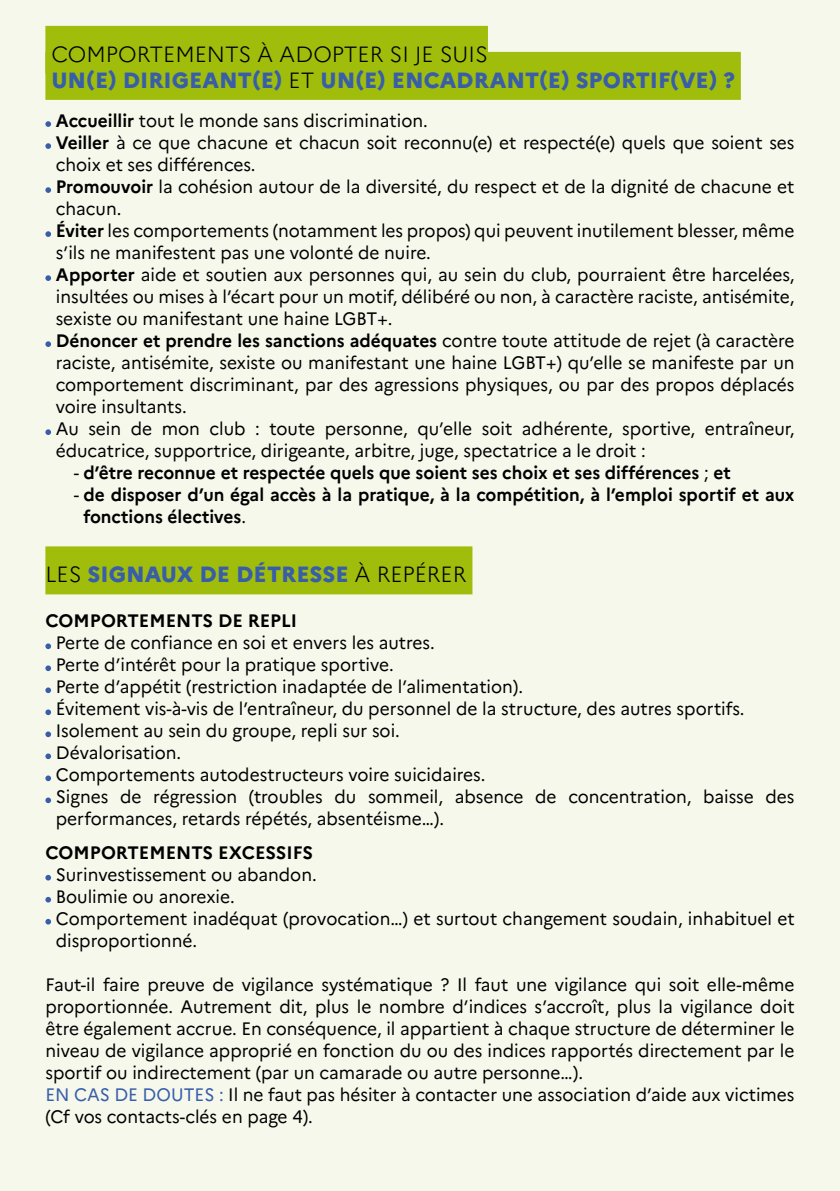
<style>
.page{position:relative;width:840px;height:1191px;background:#fff}
.page>*{position:absolute;margin:0;border:0;box-sizing:border-box;transform-origin:0 0}
.t1{font:800 22px/26px "Marianne";color:#385ea9}
.t2{font:18px/22px "Marianne";color:#000;scale:.96 1}
.t3{font:700 18px/22px "Marianne";color:#000;scale:.96 1}
.t4{font:700 18px "Marianne";color:#000}
.s1{font-weight:300;color:#000}
.s2{font-weight:700}
.s3{font-weight:400}
.s4{color:#385ea9}
</style>
<div class="page">
<div style="left:0;top:0;width:839px;height:1191px;background:#f6f8ec"></div>
<div style="left:45px;top:26px;width:442px;height:48px;background:#a1bd0b"></div>
<div style="left:45px;top:52px;width:695px;height:48px;background:#a1bd0b"></div>
<div style="left:45px;top:546px;width:427px;height:48px;background:#a1bd0b"></div>
<svg style="left:45px;top:121px;width:6px;height:6px"></svg>
<svg style="left:45px;top:143px;width:6px;height:6px"></svg>
<svg style="left:45px;top:187px;width:6px;height:6px"></svg>
<svg style="left:45px;top:231px;width:6px;height:6px"></svg>
<svg style="left:45px;top:275px;width:6px;height:6px"></svg>
<svg style="left:45px;top:341px;width:6px;height:6px"></svg>
<svg style="left:45px;top:429px;width:6px;height:6px"></svg>
<svg style="left:45px;top:643px;width:6px;height:6px"></svg>
<svg style="left:45px;top:665px;width:6px;height:6px"></svg>
<svg style="left:45px;top:687px;width:6px;height:6px"></svg>
<svg style="left:45px;top:709px;width:6px;height:6px"></svg>
<svg style="left:45px;top:731px;width:6px;height:6px"></svg>
<svg style="left:45px;top:753px;width:6px;height:6px"></svg>
<svg style="left:45px;top:775px;width:6px;height:6px"></svg>
<svg style="left:45px;top:797px;width:6px;height:6px"></svg>
<svg style="left:45px;top:875px;width:6px;height:5px"></svg>
<svg style="left:45px;top:897px;width:6px;height:5px"></svg>
<svg style="left:45px;top:919px;width:6px;height:5px"></svg>
<p class="t1" style="left:51px;top:41px;width:684px"><span class="s1">COMPORTEMENTS À ADOPTER SI JE SUIS<br></span>UN(E) DIRIGEANT(E) <span class="s1">ET</span> UN(E) ENCADRANT(E) SPORTIF(VE) ?</p>
<p class="t2" style="left:56px;top:109px;width:770px"><span class="s2">Accueillir</span> tout le monde sans discrimination.<br><span class="s2">Veiller</span> à ce que chacune et chacun soit reconnu(e) et respecté(e) quels que soient ses choix et ses différences.<br><span class="s2">Promouvoir</span> la cohésion autour de la diversité, du respect et de la dignité de chacune et chacun.<br><span class="s2">Éviter</span> les comportements (notamment les propos) qui peuvent inutilement blesser, même s’ils ne manifestent pas une volonté de nuire.<br><span class="s2">Apporter</span> aide et soutien aux personnes qui, au sein du club, pourraient être harcelées, insultées ou mises à l’écart pour un motif, délibéré ou non, à caractère raciste, antisémite, sexiste ou manifestant une haine LGBT+.<br><span class="s2">Dénoncer et prendre les sanctions adéquates</span> contre toute attitude de rejet (à caractère raciste, antisémite, sexiste ou manifestant une haine LGBT+) qu’elle se manifeste par un comportement discriminant, par des agressions physiques, ou par des propos déplacés voire insultants.<br>Au sein de mon club : toute personne, qu’elle soit adhérente, sportive, entraîneur, éducatrice, supportrice, dirigeante, arbitre, juge, spectatrice a le droit :</p>
<p class="t3" style="left:74px;top:461px;width:685px"><span class="s3">-</span> d’être reconnue et respectée quels que soient ses choix et ses différences <span class="s3">;</span> et</p>
<p class="t3" style="left:83px;top:483px;width:742px;text-indent:-10px"><span class="s3">-</span> de disposer d’un égal accès à la pratique, à la compétition, à l’emploi sportif et aux fonctions électives<span class="s3">.</span></p>
<p class="t1" style="left:45px;top:561px;width:422px"><span class="s1">LES</span> SIGNAUX DE DÉTRESSE <span class="s1">À REPÉRER</span></p>
<p class="t4" style="left:45px;top:609px;width:253px">COMPORTEMENTS DE REPLI</p>
<p class="t2" style="left:56px;top:631px;width:770px">Perte de confiance en soi et envers les autres.<br>Perte d’intérêt pour la pratique sportive.<br>Perte d’appétit (restriction inadaptée de l’alimentation).<br>Évitement vis-à-vis de l’entraîneur, du personnel de la structure, des autres sportifs.<br>Isolement au sein du groupe, repli sur soi.<br>Dévalorisation.<br>Comportements autodestructeurs voire suicidaires.<br>Signes de régression (troubles du sommeil, absence de concentration, baisse des performances, retards répétés, absentéisme…).</p>
<p class="t4" style="left:45px;top:841px;width:269px">COMPORTEMENTS EXCESSIFS</p>
<p class="t2" style="left:56px;top:863px;width:770px">Surinvestissement ou abandon.<br>Boulimie ou anorexie.<br>Comportement inadéquat (provocation…) et surtout changement soudain, inhabituel et disproportionné.</p>
<p class="t2" style="left:45px;top:973px;width:781px">Faut-il faire preuve de vigilance systématique ? Il faut une vigilance qui soit elle-même proportionnée. Autrement dit, plus le nombre d’indices s’accroît, plus la vigilance doit être également accrue. En conséquence, il appartient à chaque structure de déterminer le niveau de vigilance approprié en fonction du ou des indices rapportés directement par le sportif ou indirectement (par un camarade ou autre personne…).<br><span class="s4">EN CAS DE DOUTES :</span> Il ne faut pas hésiter à contacter une association d’aide aux victimes (Cf vos contacts-clés en page 4).</p>
</div>
